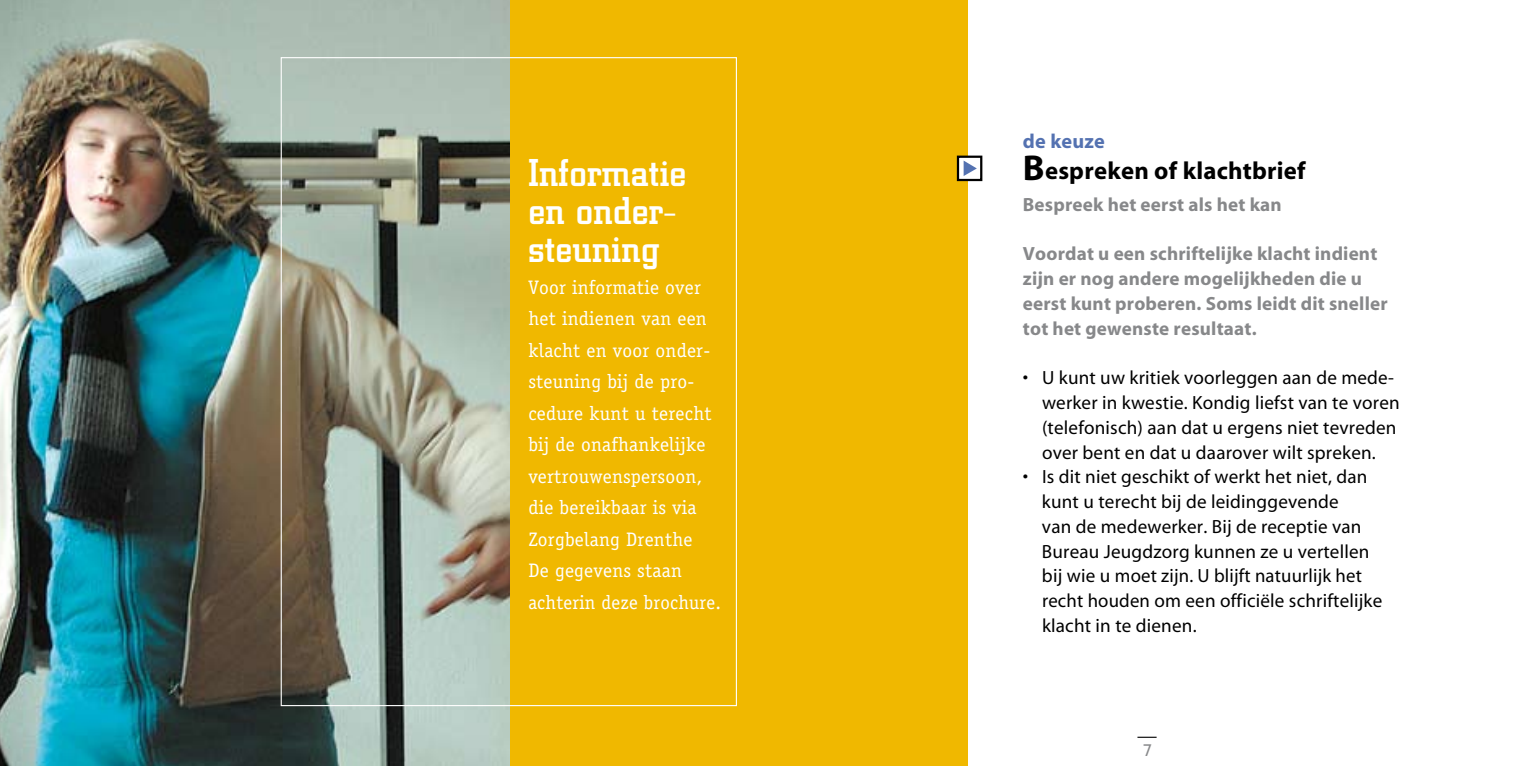
<style>
.page{position:relative;width:1531px;height:766px;background:#fff}
.page>*{position:absolute;margin:0;border:0;box-sizing:border-box;transform-origin:0 0}
.t1{font:500 38.25px/38.2px "City";letter-spacing:.01em;color:#fff}
.t2{font:24.75px "Myriad MM 700 600";letter-spacing:.01em;color:#000}
.t3{font:20.25px "Myriad MM 700 600";letter-spacing:.01em;color:#5472b1}
.t4{font:19.57px/31.5px "Officina Serif";letter-spacing:.01em;color:#fff}
.t5{font:19.12px/24.8px "Myriad MM 400 600";letter-spacing:.01em;color:#000}
.t6{font:19.12px/24.8px "Myriad MM 700 600";letter-spacing:.01em;color:#87888a}
.t7{font:16.88px "Univers";color:#87888a}
.s1{font-size:36px}
</style>
<div class="page">
<svg style="left:1137px;top:736px;width:19px;height:1px"></svg>
<div style="left:765px;top:0;width:203px;height:765px;background:#f0b800"></div>
<div style="left:957px;top:155px;width:25px;height:26px;background:#fff;border:2px solid #000"></div>
<svg style="left:963px;top:160px;width:14px;height:16px"></svg>
<img style="left:0;top:0;width:510px;height:765px">
<div style="left:510px;top:0;width:255px;height:765px;background:#f0b800"></div>
<h1 class="t1" style="left:528px;top:154px;width:160px">Informatie en onder&shy;steuning</h1>
<p class="t4" style="left:528px;top:271px;width:194px">Voor informatie over het indienen van een klacht en voor onder&shy;steuning bij de pro&shy;cedure kunt u terecht bij de onafhankelijke vertrouwenspersoon, die bereikbaar is via<br>Zorgbelang Drenthe<br>De gegevens staan achterin deze brochure.</p>
<p class="t3" style="left:1023px;top:131px;width:83px">de keuze</p>
<p class="t2" style="left:1023px;top:159px;width:284px"><span class="s1">B</span>espreken of klachtbrief</p>
<p class="t6" style="left:1023px;top:193px;width:260px">Bespreek het eerst als het kan</p>
<p class="t6" style="left:1023px;top:242px;width:366px">Voordat u een schriftelijke klacht indient zijn er nog andere mogelijkheden die u eerst kunt proberen. Soms leidt dit sneller tot het gewenste resultaat.</p>
<p class="t5" style="left:1042px;top:366px;width:359px;text-indent:-19px">• U kunt uw kritiek voorleggen aan de mede&shy;werker in kwestie. Kondig liefst van te voren (telefonisch) aan dat u ergens niet tevreden over bent en dat u daarover wilt spreken.</p>
<p class="t5" style="left:1042px;top:465px;width:342px;text-indent:-19px">• Is dit niet geschikt of werkt het niet, dan kunt u terecht bij de leidinggevende<br>van de medewerker. Bij de receptie van Bureau Jeugdzorg kunnen ze u vertellen bij wie u moet zijn. U blijft natuurlijk het recht houden om een officiële schriftelijke klacht in te dienen.</p>
<p class="t7" style="left:1143px;top:739px;width:11px">7</p>
</div>
